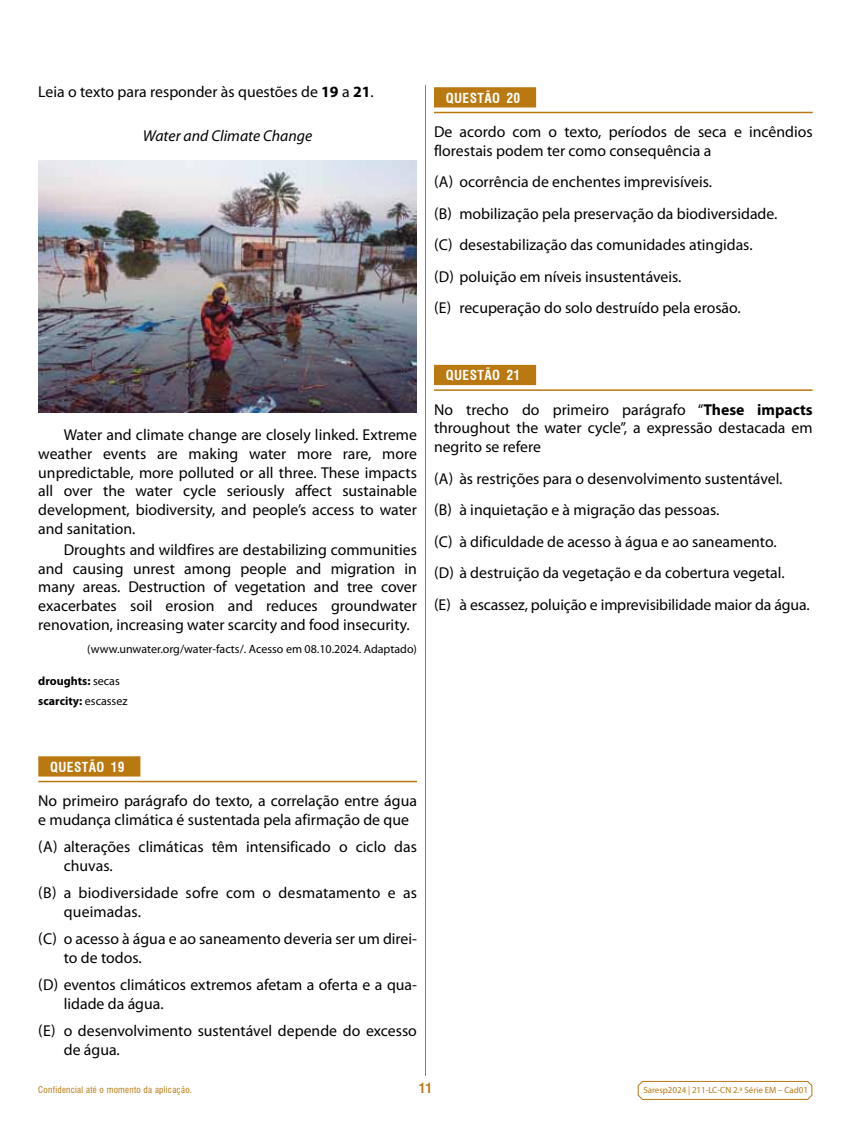
<style>
.page{position:relative;width:851px;height:1127px;background:#fff}
.page>*{position:absolute;margin:0;border:0;box-sizing:border-box;transform-origin:0 0}
.t1{font:15.75px/18.8px "Myriad Pro";color:#000}
.t2{font:italic 15.75px "Myriad Pro";color:#000}
.t3{font:700 condensed 13.5px "Swiss 721 BT";letter-spacing:.03em;color:#fff}
.t4{font:700 condensed 13.5px "Swiss 721 BT";color:#b97810}
.t5{font:12px "Myriad Pro";color:#000}
.t6{font:700 12px/19.2px "Myriad Pro";color:#000}
.t7{font:9px "Myriad Pro";letter-spacing:-.005em;color:#b97810}
.t8{font:condensed 9px "Swiss 721 BT";letter-spacing:.03em;color:#b97810}
.s1{font-weight:700}
.s2{font-weight:400}
</style>
<div class="page">
<svg style="left:637px;top:1080px;width:175px;height:20px"></svg>
<hr style="left:425px;top:85px;width:1px;height:991px;background:#b97810">
<div style="left:434px;top:87px;width:102px;height:20px;background:#b97810"></div>
<hr style="left:434px;top:112px;width:378px;height:1px;background:#b97810">
<div style="left:434px;top:365px;width:102px;height:20px;background:#b97810"></div>
<hr style="left:434px;top:389px;width:378px;height:2px;background:#b97810">
<div style="left:38px;top:756px;width:102px;height:20px;background:#b97810"></div>
<hr style="left:38px;top:781px;width:379px;height:1px;background:#b97810">
<img style="left:38px;top:160px;width:379px;height:252px">
<p class="t1" style="left:38px;top:82px;width:337px">Leia o texto para responder às questões de <span class="s1">19</span> a <span class="s1">21</span>.</p>
<p class="t2" style="left:143px;top:126px;width:171px">Water and Climate Change</p>
<p class="t3" style="left:446px;top:90px;width:76px">QUESTÃO 20</p>
<p class="t1" style="left:434px;top:122px;width:380px">De acordo com o texto, períodos de seca e incêndios florestais podem ter como consequência a</p>
<p class="t1" style="left:434px;top:166px;width:345px;line-height:31.5px">(A) ocorrência de enchentes imprevisíveis.<br>(B) mobilização pela preservação da biodiversidade. (C) desestabilização das comunidades atingidas.<br>(D) poluição em níveis insustentáveis.<br>(E) recuperação do solo destruído pela erosão.</p>
<p class="t1" style="left:38px;top:425px;width:380px;text-align:justify;text-indent:26px">Water and climate change are closely linked. Extreme weather events are making water more rare, more unpredictable, more polluted or all three. These impacts all over the water cycle seriously affect sustainable development, biodiversity, and people’s access to water and sanitation.</p>
<p class="t1" style="left:38px;top:540px;width:380px;text-align:justify;text-indent:26px">Droughts and wildfires are destabilizing communities and causing unrest among people and migration in many areas. Destruction of vegetation and tree cover exacerbates soil erosion and reduces groundwater renovation, increasing water scarcity and food insecurity.</p>
<p class="t5" style="left:87px;top:642px;width:331px">(www.unwater.org/water-facts/. Acesso em 08.10.2024. Adaptado)</p>
<p class="t6" style="left:38px;top:671px;width:91px">droughts: <span class="s2">secas </span>scarcity: <span class="s2">escassez</span></p>
<p class="t3" style="left:446px;top:367px;width:76px">QUESTÃO 21</p>
<p class="t1" style="left:434px;top:400px;width:380px;text-align:justify">No trecho do primeiro parágrafo “<span class="s1">These impacts </span>throughout the water cycle”, a expressão destacada em negrito se refere</p>
<p class="t1" style="left:434px;top:462px;width:377px;line-height:31.5px">(A) às restrições para o desenvolvimento sustentável.<br>(B) à inquietação e à migração das pessoas.<br>(C) à dificuldade de acesso à água e ao saneamento.<br>(D) à destruição da vegetação e da cobertura vegetal.<br>(E) à escassez, poluição e imprevisibilidade maior da água.</p>
<p class="t3" style="left:50px;top:759px;width:76px">QUESTÃO 19</p>
<p class="t1" style="left:38px;top:791px;width:380px">No primeiro parágrafo do texto, a correlação entre água e mudança climática é sustentada pela afirmação de que</p>
<p class="t1" style="left:64px;top:837px;width:354px;text-indent:-26px">(A) alterações climáticas têm intensificado o ciclo das chuvas.</p>
<p class="t1" style="left:64px;top:883px;width:354px;text-indent:-26px">(B) a biodiversidade sofre com o desmatamento e as queimadas.</p>
<p class="t1" style="left:64px;top:929px;width:354px;text-indent:-26px">(C) o acesso à água e ao saneamento deveria ser um direi&shy;to de todos.</p>
<p class="t1" style="left:64px;top:975px;width:354px;text-indent:-26px">(D) eventos climáticos extremos afetam a oferta e a qua&shy;lidade da água.</p>
<p class="t1" style="left:64px;top:1021px;width:354px;text-indent:-26px">(E) o desenvolvimento sustentável depende do excesso de água.</p>
<p class="t8" style="left:38px;top:1084px;width:155px">Confidencial até o momento da aplicação.</p>
<p class="t4" style="left:418px;top:1079px;width:15px">11</p>
<p class="t7" style="left:643px;top:1085px;width:166px">Saresp2024 | 211-LC-CN 2.ª Série EM – Cad01</p>
</div>
